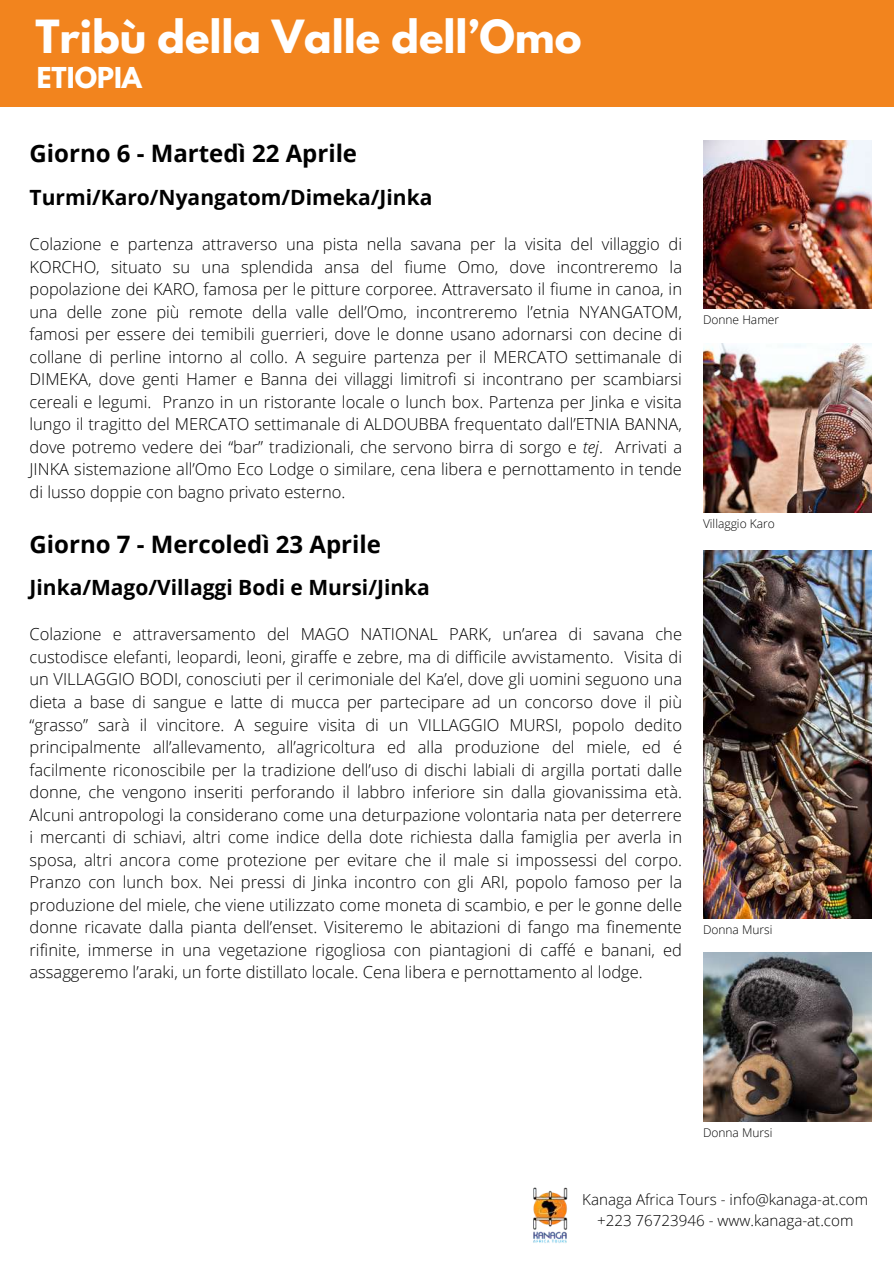
<style>
.page{position:relative;width:894px;height:1264px;background:#fff}
.page>*{position:absolute;margin:0;border:0;box-sizing:border-box;transform-origin:0 0}
.t1{font:700 40.5px "League Spartan";color:#fff}
.t2{font:700 25.5px "League Spartan";color:#fff}
.t3{font:700 24px "Open Sans";color:#000}
.t4{font:700 21px "Open Sans";color:#000}
.t5{font:300 16.5px/22.5px "Open Sans";color:#000;text-align:justify}
.t6{font:300 15.15px/21px "Open Sans";color:#000;text-align:center}
.t7{font:300 12px "Open Sans";color:#000}
.s1{font-style:italic}
</style>
<div class="page">
<img style="left:533px;top:1187px;width:35px;height:56px">
<img style="left:703px;top:551px;width:168px;height:368px">
<div style="left:0;top:0;width:893px;height:106px;background:#f2841e"></div>
<img style="left:703px;top:952px;width:168px;height:169px">
<img style="left:703px;top:140px;width:168px;height:169px">
<img style="left:703px;top:343px;width:168px;height:169px">
<h1 class="t1" style="left:35px;top:17px;width:547px">Tribù della Valle dell’Omo</h1>
<h2 class="t2" style="left:37px;top:65px;width:106px">ETIOPIA</h2>
<h2 class="t2" style="left:35px;top:66px;width:103px">GHANA</h2>
<h3 class="t3" style="left:30px;top:137px;width:329px">Giorno 6 - Martedì 22 Aprile</h3>
<p class="t4" style="left:30px;top:182px;width:404px">Turmi/Karo/Nyangatom/Dimeka/Jinka</p>
<p class="t5" style="left:30px;top:233px;width:654px">Colazione e partenza attraverso una pista nella savana per la visita del villaggio di KORCHO, situato su una splendida ansa del fiume Omo, dove incontreremo la popolazione dei KARO, famosa per le pitture corporee. Attraversato il fiume in canoa, in una delle zone più remote della valle dell’Omo, incontreremo l’etnia NYANGATOM, famosi per essere dei temibili guerrieri, dove le donne usano adornarsi con decine di collane di perline intorno al collo. A seguire partenza per il MERCATO settimanale di DIMEKA, dove genti Hamer e Banna dei villaggi limitrofi si incontrano per scambiarsi cereali e legumi. Pranzo in un ristorante locale o lunch box. Partenza per Jinka e visita lungo il tragitto del MERCATO settimanale di ALDOUBBA frequentato dall’ETNIA BANNA, dove potremo vedere dei “bar” tradizionali, che servono birra di sorgo e <span class="s1">tej</span>. Arrivati a JINKA sistemazione all’Omo Eco Lodge o similare, cena libera e pernottamento in tende di lusso doppie con bagno privato esterno.</p>
<h3 class="t3" style="left:30px;top:527px;width:353px">Giorno 7 - Mercoledì 23 Aprile</h3>
<p class="t4" style="left:30px;top:572px;width:402px">Jinka/Mago/Villaggi Bodi e Mursi/Jinka</p>
<p class="t5" style="left:30px;top:623px;width:654px">Colazione e attraversamento del MAGO NATIONAL PARK, un’area di savana che custodisce elefanti, leopardi, leoni, giraffe e zebre, ma di difficile avvistamento. Visita di un VILLAGGIO BODI, conosciuti per il cerimoniale del Ka’el, dove gli uomini seguono una dieta a base di sangue e latte di mucca per partecipare ad un concorso dove il più “grasso” sarà il vincitore. A seguire visita di un VILLAGGIO MURSI, popolo dedito principalmente all’allevamento, all’agricoltura ed alla produzione del miele, ed é facilmente riconoscibile per la tradizione dell’uso di dischi labiali di argilla portati dalle donne, che vengono inseriti perforando il labbro inferiore sin dalla giovanissima età.<br>Alcuni antropologi la considerano come una deturpazione volontaria nata per deterrere i mercanti di schiavi, altri come indice della dote richiesta dalla famiglia per averla in sposa, altri ancora come protezione per evitare che il male si impossessi del corpo.<br>Pranzo con lunch box. Nei pressi di Jinka incontro con gli ARI, popolo famoso per la produzione del miele, che viene utilizzato come moneta di scambio, e per le gonne delle donne ricavate dalla pianta dell’enset. Visiteremo le abitazioni di fango ma finemente rifinite, immerse in una vegetazione rigogliosa con piantagioni di caffé e banani, ed assaggeremo l’araki, un forte distillato locale. Cena libera e pernottamento al lodge.</p>
<p class="t7" style="left:702px;top:311px;width:78px">Donne Hamer</p>
<p class="t7" style="left:702px;top:515px;width:73px">Villaggio Karo</p>
<p class="t7" style="left:702px;top:921px;width:71px">Donna Mursi</p>
<p class="t7" style="left:702px;top:1124px;width:71px">Donna Mursi</p>
<p class="t6" style="left:582px;top:1188px;width:287px">Kanaga Africa Tours - info@kanaga-at.com +223 76723946 - www.kanaga-at.com</p>
</div>
